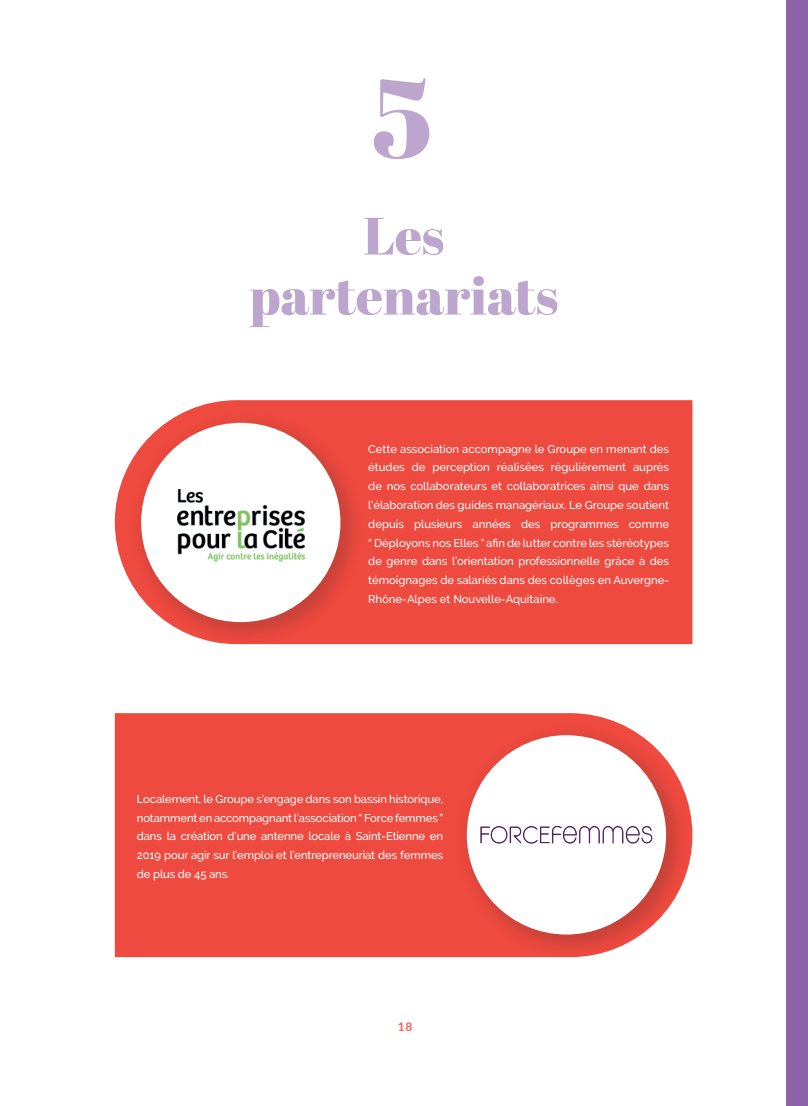
<style>
.page{position:relative;width:808px;height:1106px;background:#fff}
.page>*{position:absolute;margin:0;border:0;box-sizing:border-box;transform-origin:0 0}
.t1{font:112.5px "Abril Fatface";color:#bca6ce}
.t2{font:52.5px "Abril Fatface";color:#bca6ce}
.t3{font:700 12px "Lato";color:#f16156}
.texte{font:500 11.25px/18.8px "Raleway";letter-spacing:-.01em;color:#fff;text-align:justify}
</style>
<div class="page">
<div style="left:787px;top:0;width:21px;height:1106px;background:#8d63aa"></div>
<div style="left:115px;top:400px;width:577px;height:244px;background:#ef4a3f"></div>
<div style="left:115px;top:713px;width:577px;height:244px;background:#ef4a3f"></div>
<div style="left:129px;top:410px;width:236px;height:236px;background:#231f20;opacity:.2"></div>
<div style="left:141px;top:423px;width:199px;height:199px;background:#fff;border-radius:50%"></div>
<div style="left:454px;top:723px;width:236px;height:236px;background:#231f20;opacity:.2"></div>
<div style="left:467px;top:735px;width:199px;height:199px;background:#fff;border-radius:50%"></div>
<img style="left:177px;top:489px;width:128px;height:73px">
<img style="left:480px;top:825px;width:173px;height:19px">
<p class="t1" style="left:372px;top:39px;width:62px">5</p>
<p class="t2" style="left:364px;top:199px;width:82px">Les</p>
<p class="t2" style="left:250px;top:259px;width:310px">partenariats</p>
<p class="texte" style="left:368px;top:439px;width:302px">Cette association accompagne le Groupe en menant des études de perception réalisées régulièrement auprès de nos collaborateurs et collaboratrices ainsi que dans l’élaboration des guides managériaux. Le Groupe soutient depuis plusieurs années des programmes comme “ Déployons nos Elles ” afin de lutter contre les stéréotypes de genre dans l’orientation professionnelle grâce à des témoignages de salariés dans des collèges en Auvergne-Rhône-Alpes et Nouvelle-Aquitaine.</p>
<p class="texte" style="left:137px;top:789px;width:308px">Localement, le Groupe s’engage dans son bassin historique, notamment en accompagnant l’association “ Force femmes ” dans la création d’une antenne locale à Saint-Etienne en 2019 pour agir sur l’emploi et l’entrepreneuriat des femmes de plus de 45 ans.</p>
<p class="t3" style="left:398px;top:1017px;width:16px">18</p>
</div>
